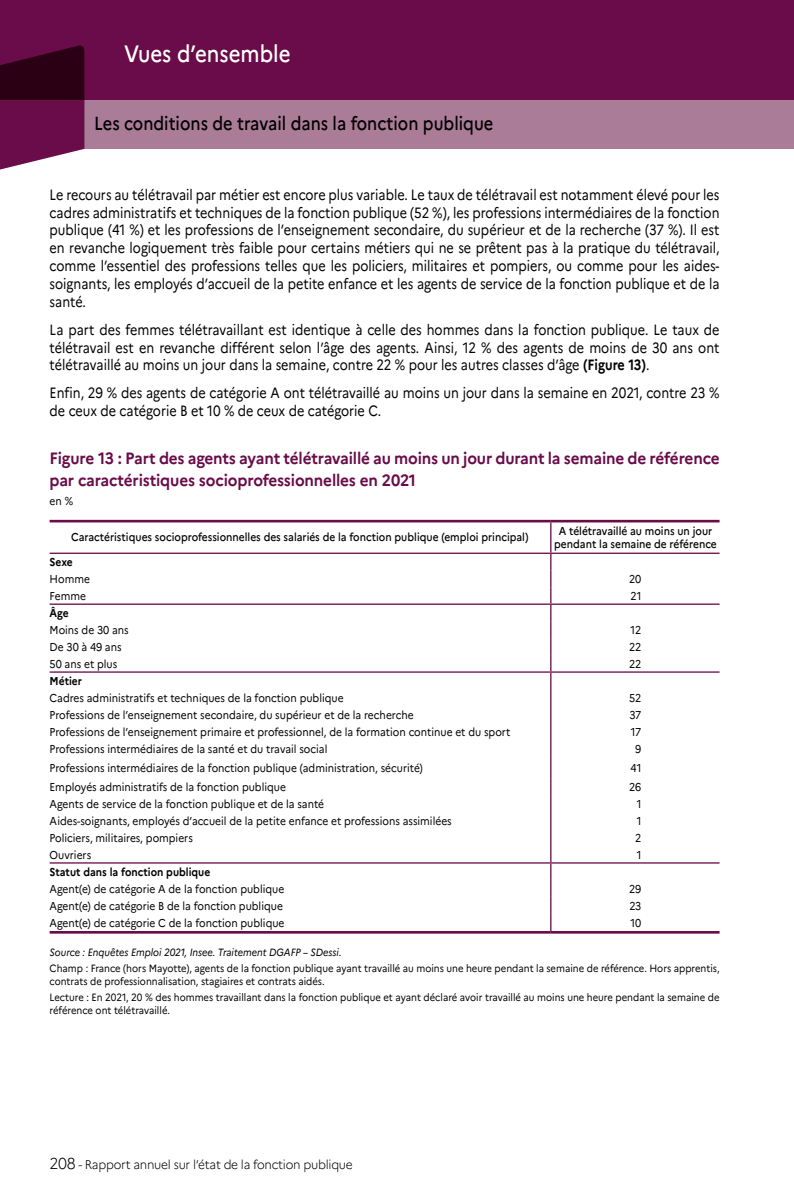
<style>
.page{position:relative;width:794px;height:1191px;background:#fff}
.page>*{position:absolute;margin:0;border:0;box-sizing:border-box;transform-origin:0 0}
.t1{font:500 23.62px "Marianne";color:#fff;scale:.87 1}
.t2{font:500 18.9px "Marianne";color:#000;scale:.87 1}
._05_Titre{font:700 16.45px/22.8px "Marianne";letter-spacing:-.01em;color:#690c49;scale:.94 1}
._04_TC_après_figure{font:14.88px/17.8px "Marianne";color:#000;text-align:justify;scale:.85 1}
._04_TC{font:14.88px/17.8px "Marianne";color:#000;text-align:justify;scale:.85 1}
.t3{font:300 12.6px "Marianne";letter-spacing:-.02em;color:#000;scale:.94 1}
._05_Cell_FaG{font:11.38px "Marianne";color:#000;scale:.9 1}
._05_Tétière_Centrer{font:500 11.38px/13.7px "Marianne";color:#000;text-align:center;scale:.9 1}
._05_Cell_FaG-2{font:700 11.38px "Marianne";color:#000;scale:.9 1}
._05_Cell_FaD{font:11.38px "Marianne";letter-spacing:-.01em;color:#000;scale:.9 1}
._05_Note{font:10.5px/12.6px "Marianne";color:#000;scale:.9 1}
._05_Source{font:italic 10.5px "Marianne";color:#000;scale:.9 1}
.s1{font-weight:700}
.s2{font-size:15.75px}
</style>
<div class="page">
<div style="left:84px;top:99px;width:710px;height:50px;background:#ab7c98"></div>
<div style="left:0;top:0;width:794px;height:99px;background:#690c49"></div>
<svg style="left:0;top:45px;width:84px;height:125px"></svg>
<hr style="left:50px;top:552px;width:501px;height:2px;background:#690c49">
<hr style="left:551px;top:552px;width:168px;height:2px;background:#690c49">
<hr style="left:50px;top:603px;width:501px;height:2px;background:#690c49">
<hr style="left:551px;top:603px;width:168px;height:2px;background:#690c49">
<hr style="left:50px;top:671px;width:501px;height:1px;background:#690c49">
<hr style="left:551px;top:671px;width:168px;height:1px;background:#690c49">
<hr style="left:50px;top:520px;width:501px;height:2px;background:#690c49">
<hr style="left:551px;top:520px;width:168px;height:2px;background:#690c49">
<hr style="left:550px;top:522px;width:1px;height:30px;background:#690c49">
<hr style="left:551px;top:862px;width:168px;height:1px;background:#690c49">
<hr style="left:50px;top:931px;width:501px;height:2px;background:#690c49">
<hr style="left:551px;top:931px;width:168px;height:2px;background:#690c49">
<hr style="left:50px;top:862px;width:501px;height:1px;background:#690c49">
<svg style="left:550px;top:554px;width:1px;height:377px"></svg>
<h1 class="t1" style="left:124px;top:39px;width:193px">Vues d’ensemble</h1>
<h2 class="t2" style="left:94px;top:112px;width:460px">Les conditions de travail dans la fonction publique</h2>
<p class="_04_TC_après_figure" style="left:50px;top:185px;width:789px">Le recours au télétravail par métier est encore plus variable. Le taux de télétravail est notamment élevé pour les cadres administratifs et techniques de la fonction publique (52 %), les professions intermédiaires de la fonction publique (41 %) et les professions de l’enseignement secondaire, du supérieur et de la recherche (37 %). Il est en revanche logiquement très faible pour certains métiers qui ne se prêtent pas à la pratique du télétravail, comme l’essentiel des professions telles que les policiers, militaires et pompiers, ou comme pour les aides&shy;soignants, les employés d’accueil de la petite enfance et les agents de service de la fonction publique et de la santé.</p>
<p class="_04_TC" style="left:50px;top:320px;width:789px">La part des femmes télétravaillant est identique à celle des hommes dans la fonction publique. Le taux de télétravail est en revanche différent selon l’âge des agents. Ainsi, 12 % des agents de moins de 30 ans ont télétravaillé au moins un jour dans la semaine, contre 22 % pour les autres classes d’âge <span class="s1">(Figure 13)</span>.</p>
<p class="_04_TC" style="left:50px;top:384px;width:789px">Enfin, 29 % des agents de catégorie A ont télétravaillé au moins un jour dans la semaine en 2021, contre 23 % de ceux de catégorie B et 10 % de ceux de catégorie C.</p>
<p class="_05_Titre" style="left:50px;top:446px;width:714px">Figure 13 : Part des agents ayant télétravaillé au moins un jour durant la semaine de référence par caractéristiques socioprofessionnelles en 2021</p>
<p class="_05_Cell_FaG" style="left:50px;top:494px;width:28px">en %</p>
<p class="_05_Tétière_Centrer" style="left:71px;top:530px;width:509px">Caractéristiques socioprofessionnelles des salariés de la fonction publique (emploi principal)</p>
<p class="_05_Tétière_Centrer" style="left:554px;top:524px;width:182px">A télétravaillé au moins un jour pendant la semaine de référence</p>
<p class="_05_Cell_FaG-2" style="left:50px;top:555px;width:27px">Sexe</p>
<p class="_05_Cell_FaG" style="left:50px;top:572px;width:46px">Homme</p>
<p class="_05_Cell_FaD" style="left:629px;top:572px;width:15px">20</p>
<p class="_05_Cell_FaG" style="left:50px;top:589px;width:42px">Femme</p>
<p class="_05_Cell_FaD" style="left:630px;top:589px;width:13px">21</p>
<p class="_05_Cell_FaG-2" style="left:50px;top:606px;width:23px">Âge</p>
<p class="_05_Cell_FaG" style="left:50px;top:623px;width:89px">Moins de 30 ans</p>
<p class="_05_Cell_FaD" style="left:630px;top:623px;width:13px">12</p>
<p class="_05_Cell_FaG" style="left:50px;top:640px;width:81px">De 30 à 49 ans</p>
<p class="_05_Cell_FaD" style="left:629px;top:640px;width:15px">22</p>
<p class="_05_Cell_FaG" style="left:50px;top:657px;width:77px">50 ans et plus</p>
<p class="_05_Cell_FaD" style="left:629px;top:657px;width:15px">22</p>
<p class="_05_Cell_FaG-2" style="left:50px;top:674px;width:37px">Métier</p>
<p class="_05_Cell_FaG" style="left:50px;top:691px;width:328px">Cadres administratifs et techniques de la fonction publique</p>
<p class="_05_Cell_FaD" style="left:629px;top:691px;width:15px">52</p>
<p class="_05_Cell_FaG" style="left:50px;top:708px;width:406px">Professions de l’enseignement secondaire, du supérieur et de la recherche</p>
<p class="_05_Cell_FaD" style="left:629px;top:708px;width:15px">37</p>
<p class="_05_Cell_FaG" style="left:50px;top:724px;width:513px">Professions de l’enseignement primaire et professionnel, de la formation continue et du sport</p>
<p class="_05_Cell_FaD" style="left:631px;top:724px;width:13px">17</p>
<p class="_05_Cell_FaG" style="left:50px;top:741px;width:310px">Professions intermédiaires de la santé et du travail social</p>
<p class="_05_Cell_FaD" style="left:635px;top:741px;width:8px">9</p>
<p class="_05_Cell_FaG" style="left:50px;top:760px;width:416px">Professions intermédiaires de la fonction publique (administration, sécurité)</p>
<p class="_05_Cell_FaD" style="left:630px;top:760px;width:13px">41</p>
<p class="_05_Cell_FaG" style="left:50px;top:780px;width:264px">Employés administratifs de la fonction publique</p>
<p class="_05_Cell_FaD" style="left:629px;top:780px;width:15px">26</p>
<p class="_05_Cell_FaG" style="left:50px;top:797px;width:307px">Agents de service de la fonction publique et de la santé</p>
<p class="_05_Cell_FaD" style="left:636px;top:797px;width:7px">1</p>
<p class="_05_Cell_FaG" style="left:50px;top:813px;width:448px">Aides-soignants, employés d’accueil de la petite enfance et professions assimilées</p>
<p class="_05_Cell_FaD" style="left:636px;top:813px;width:7px">1</p>
<p class="_05_Cell_FaG" style="left:50px;top:830px;width:161px">Policiers, militaires, pompiers</p>
<p class="_05_Cell_FaD" style="left:635px;top:830px;width:8px">2</p>
<p class="_05_Cell_FaG" style="left:50px;top:847px;width:48px">Ouvriers</p>
<p class="_05_Cell_FaD" style="left:636px;top:847px;width:7px">1</p>
<p class="_05_Cell_FaG-2" style="left:50px;top:864px;width:180px">Statut dans la fonction publique</p>
<p class="_05_Cell_FaG" style="left:50px;top:881px;width:262px">Agent(e) de catégorie A de la fonction publique</p>
<p class="_05_Cell_FaD" style="left:629px;top:881px;width:15px">29</p>
<p class="_05_Cell_FaG" style="left:50px;top:898px;width:261px">Agent(e) de catégorie B de la fonction publique</p>
<p class="_05_Cell_FaD" style="left:629px;top:898px;width:15px">23</p>
<p class="_05_Cell_FaG" style="left:50px;top:916px;width:262px">Agent(e) de catégorie C de la fonction publique</p>
<p class="_05_Cell_FaD" style="left:630px;top:916px;width:14px">10</p>
<p class="_05_Source" style="left:50px;top:946px;width:326px">Source : Enquêtes Emploi 2021, Insee. Traitement DGAFP – SDessi.</p>
<p class="_05_Note" style="left:50px;top:962px;width:746px">Champ : France (hors Mayotte), agents de la fonction publique ayant travaillé au moins une heure pendant la semaine de référence. Hors apprentis, contrats de professionnalisation, stagiaires et contrats aidés.</p>
<p class="_05_Note" style="left:50px;top:991px;width:746px">Lecture : En 2021, 20 % des hommes travaillant dans la fonction publique et ayant déclaré avoir travaillé au moins une heure pendant la semaine de référence ont télétravaillé.</p>
<p class="t3" style="left:50px;top:1157px;width:324px"><span class="s2">208</span> - Rapport annuel sur l’état de la fonction publique</p>
</div>
